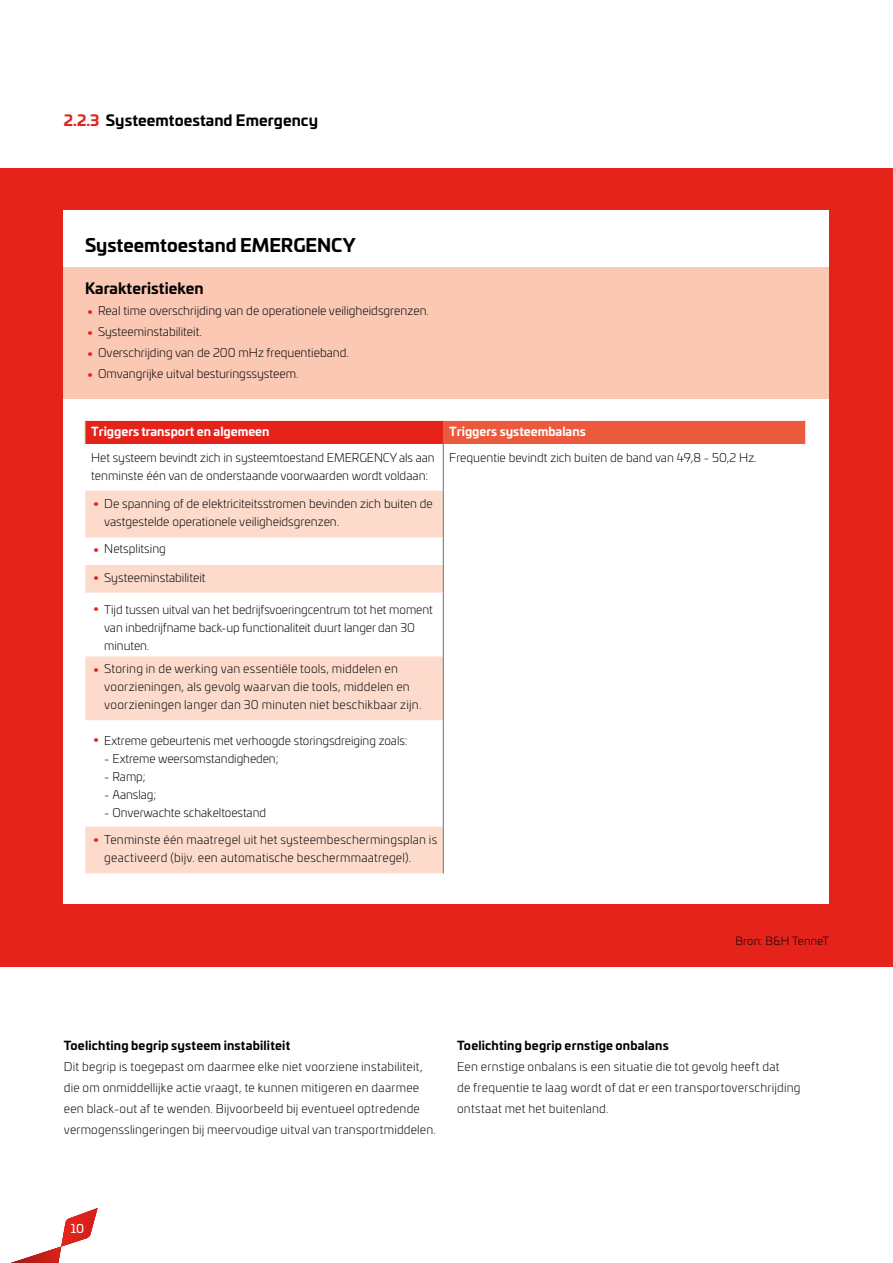
<style>
.page{position:relative;width:893px;height:1263px;background:#fff}
.page>*{position:absolute;margin:0;border:0;box-sizing:border-box;transform-origin:0 0}
.t1{font:700 18px "Univia Pro";color:#000}
.t2{font:700 15px "Univia Pro";letter-spacing:.005em;color:#000}
.t3{font:300 12px/18px "Univia Pro";color:#000}
.t4{font:300 12px/21px "Univia Pro";letter-spacing:.02em;color:#000}
.t5{font:700 12px "Univia Pro";letter-spacing:.015em;color:#000}
.t6{font:700 12px "Univia Pro";color:#fff}
.t7{font:12px "Univia Pro";color:#fff}
.t8{font:300 11.25px "Univia Pro";letter-spacing:.02em;color:#000}
.s1{color:#e5231b}
.s2{font-size:18px;color:#e5231b}
</style>
<div class="page">
<div style="left:0;top:168px;width:893px;height:798px;background:#e5231b"></div>
<div style="left:64px;top:210px;width:765px;height:693px;background:#fff"></div>
<div style="left:64px;top:267px;width:765px;height:132px;background:#fac8b3"></div>
<div style="left:85px;top:420px;width:358px;height:24px;background:#e5231b"></div>
<div style="left:443px;top:420px;width:362px;height:24px;background:#eb5a3d"></div>
<svg style="left:85px;top:491px;width:358px;height:382px"></svg>
<hr style="left:443px;top:444px;width:1px;height:47px;background:#706f6f">
<hr style="left:443px;top:491px;width:1px;height:46px;background:#706f6f">
<svg style="left:443px;top:537px;width:1px;height:56px"></svg>
<hr style="left:443px;top:593px;width:1px;height:63px;background:#706f6f">
<hr style="left:443px;top:656px;width:1px;height:64px;background:#706f6f">
<hr style="left:443px;top:720px;width:1px;height:106px;background:#706f6f">
<hr style="left:443px;top:826px;width:1px;height:47px;background:#706f6f">
<hr style="left:85px;top:420px;width:358px;height:1px;background:#fff">
<hr style="left:443px;top:420px;width:362px;height:1px;background:#fff">
<svg style="left:85px;top:421px;width:1px;height:23px"></svg>
<hr style="left:892px;top:168px;width:1px;height:441px;background:#000">
<hr style="left:892px;top:714px;width:1px;height:357px;background:#2966b0">
<svg style="left:11px;top:1208px;width:87px;height:55px"></svg>
<p class="t2" style="left:64px;top:108px;width:256px"><span class="s1">2.2.3</span> Systeemtoestand Emergency</p>
<h1 class="t1" style="left:85px;top:231px;width:272px">Systeemtoestand EMERGENCY</h1>
<p class="t2" style="left:85px;top:276px;width:120px">Karakteristieken</p>
<p class="t3" style="left:85px;top:301px;width:345px"><span class="s2">•</span> Real time overschrijding van de operationele veiligheidsgrenzen.</p>
<p class="t3" style="left:85px;top:322px;width:118px"><span class="s2">•</span> Systeeminstabiliteit.</p>
<p class="t3" style="left:85px;top:343px;width:265px"><span class="s2">•</span> Overschrijding van de 200 mHz frequentieband.</p>
<p class="t3" style="left:85px;top:364px;width:215px"><span class="s2">•</span> Omvangrijke uitval besturingssysteem.</p>
<p class="t6" style="left:91px;top:422px;width:180px">Triggers transport en algemeen</p>
<p class="t6" style="left:449px;top:422px;width:138px">Triggers systeembalans</p>
<p class="t3" style="left:91px;top:448px;width:345px">Het systeem bevindt zich in systeemtoestand EMERGENCY als aan tenminste één van de onderstaande voorwaarden wordt voldaan:</p>
<p class="t3" style="left:449px;top:448px;width:309px">Frequentie bevindt zich buiten de band van 49,8 - 50,2 Hz.</p>
<p class="t3" style="left:104px;top:494px;width:330px;text-indent:-13px"><span class="s2">•</span> De spanning of de elektriciteitsstromen bevinden zich buiten de vastgestelde operationele veiligheidsgrenzen.</p>
<p class="t3" style="left:91px;top:539px;width:76px"><span class="s2">•</span> Netsplitsing</p>
<p class="t3" style="left:91px;top:568px;width:116px"><span class="s2">•</span> Systeeminstabiliteit</p>
<p class="t3" style="left:104px;top:600px;width:330px;text-indent:-13px"><span class="s2">•</span> Tijd tussen uitval van het bedrijfsvoeringcentrum tot het moment van inbedrijfname back-up functionaliteit duurt langer dan 30 minuten.</p>
<p class="t3" style="left:104px;top:659px;width:319px;text-indent:-13px"><span class="s2">•</span> Storing in de werking van essentiële tools, middelen en voorzieningen, als gevolg waarvan die tools, middelen en voorzieningen langer dan 30 minuten niet beschikbaar zijn.</p>
<p class="t3" style="left:91px;top:731px;width:318px"><span class="s2">•</span> Extreme gebeurtenis met verhoogde storingsdreiging zoals:</p>
<p class="t3" style="left:104px;top:749px;width:176px">- Extreme weersomstandigheden;</p>
<p class="t3" style="left:104px;top:767px;width:43px">- Ramp;</p>
<p class="t3" style="left:104px;top:785px;width:54px">- Aanslag;</p>
<p class="t3" style="left:104px;top:803px;width:163px">- Onverwachte schakeltoestand</p>
<p class="t4" style="left:104px;top:830px;width:334px;line-height:18px;text-indent:-13px"><span class="s2">•</span> Tenminste één maatregel uit het systeembeschermingsplan is geactiveerd (bijv. een automatische beschermmaatregel).</p>
<p class="t8" style="left:735px;top:933px;width:95px">Bron: B&amp;H TenneT</p>
<p class="t5" style="left:64px;top:1036px;width:228px">Toelichting begrip systeem instabiliteit</p>
<p class="t3" style="left:64px;top:1056px;width:374px;line-height:21px">Dit begrip is toegepast om daarmee elke niet voorziene instabiliteit, die om onmiddellijke actie vraagt, te kunnen mitigeren en daarmee een black-out af te wenden. Bijvoorbeeld bij eventueel optredende vermogensslingeringen bij meervoudige uitval van transportmiddelen.</p>
<p class="t5" style="left:457px;top:1036px;width:213px">Toelichting begrip ernstige onbalans</p>
<p class="t4" style="left:457px;top:1056px;width:345px">Een ernstige onbalans is een situatie die tot gevolg heeft dat<br>de frequentie te laag wordt of dat er een transportoverschrijding ontstaat met het buitenland.</p>
<p class="t7" style="left:71px;top:1219px;width:15px">10</p>
</div>
